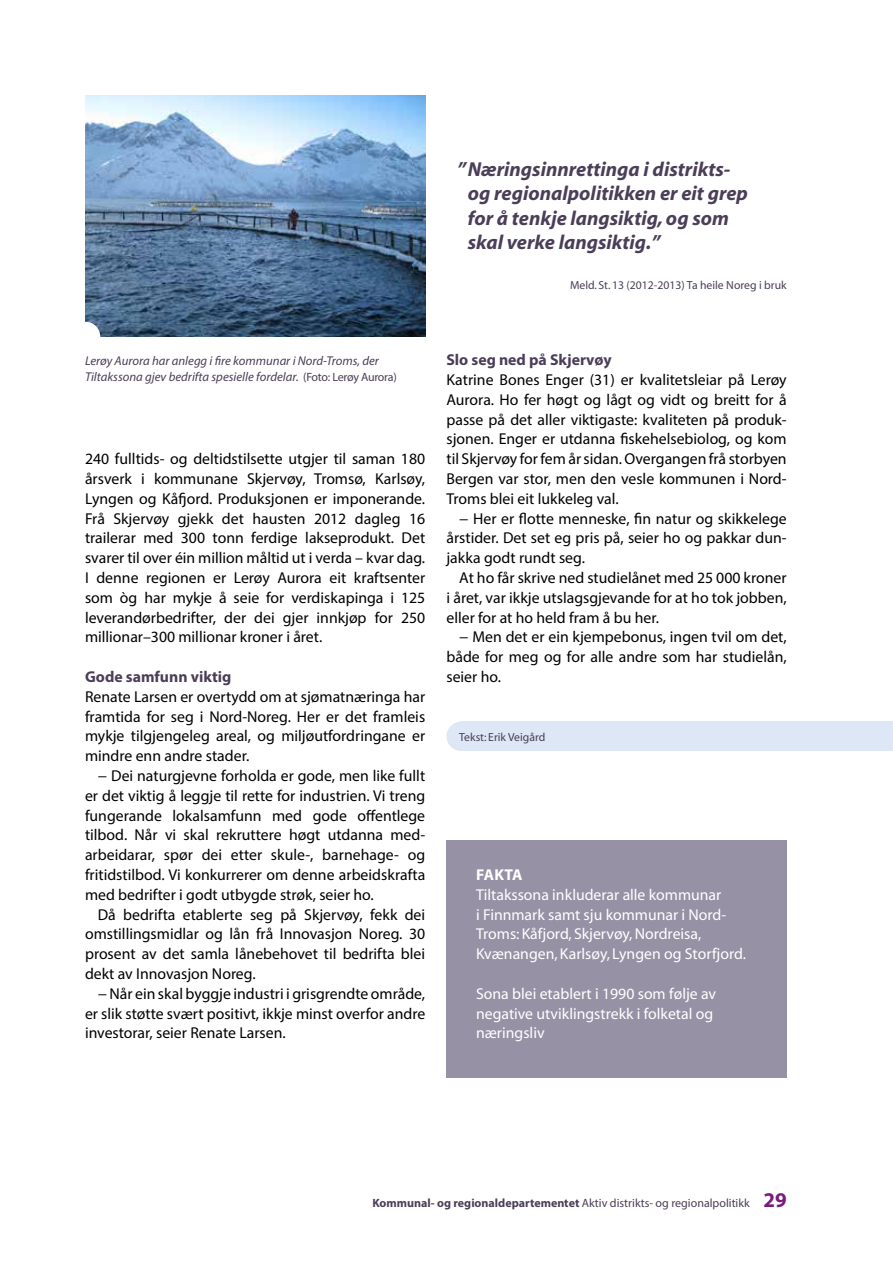
<style>
.page{position:relative;width:893px;height:1263px;background:#fff}
.page>*{position:absolute;margin:0;border:0;box-sizing:border-box;transform-origin:0 0}
.t1{font:italic 700 20.25px/24.3px "Myriad";color:#4b3e58}
.t2{font:15.75px/19.8px "Myriad Pro";color:#000;text-align:justify}
.t3{font:15.75px/19.8px "Myriad";color:#fff}
.t4{font:700 15.75px "Myriad Pro";color:#4b3e58}
.t5{font:700 15.75px "Myriad Pro";color:#fff}
.t6{font:italic 12.75px/15.3px "Myriad Pro";color:#4b3e58}
.t7{font:12px "Myriad Pro";color:#4b3e58}
.t8{font:11.7px "Myriad";color:#4b3e58}
.s1{font-style:normal;font-size:12px}
.s2{font-weight:700}
.s3{font-weight:700;font-size:21px;color:#781d7d}
</style>
<div class="page">
<img style="left:85px;top:96px;width:340px;height:240px">
<div style="left:461px;top:722px;width:432px;height:29px;background:#dde7f6"></div>
<div style="left:446px;top:722px;width:30px;height:29px;background:#dde7f6;border-radius:50%"></div>
<div style="left:71px;top:322px;width:29px;height:29px;background:#fff;border-radius:50%"></div>
<div style="left:446px;top:840px;width:341px;height:238px;background:#9791a5"></div>
<p class="t1" style="left:468px;top:158px;width:282px;text-indent:-11px">”Næringsinnrettinga i distrikts&shy;og regionalpolitikken er eit grep for å tenkje langsiktig, og som skal verke langsiktig.”</p>
<p class="t8" style="left:570px;top:279px;width:218px">Meld. St. 13 (2012-2013) Ta heile Noreg i bruk</p>
<p class="t6" style="left:85px;top:353px;width:313px">Lerøy Aurora har anlegg i fire kommunar i Nord-Troms, der<br>Tiltakssona gjev bedrifta spesielle fordelar. <span class="s1">(Foto: Lerøy Aurora)</span></p>
<p class="t2" style="left:85px;top:449px;width:342px">240 fulltids- og deltidstilsette utgjer til saman 180 årsverk i kommunane Skjervøy, Tromsø, Karlsøy, Lyngen og Kåfjord. Produksjonen er imponerande.<br>Frå Skjervøy gjekk det hausten 2012 dagleg 16 trailerar med 300 tonn ferdige lakseprodukt. Det svarer til over éin million måltid ut i verda – kvar dag.<br>I denne regionen er Lerøy Aurora eit kraftsenter som òg har mykje å seie for verdiskapinga i 125 leverandørbedrifter, der dei gjer innkjøp for 250 millionar–300 millionar kroner i året.</p>
<p class="t4" style="left:85px;top:666px;width:148px">Gode samfunn viktig</p>
<p class="t2" style="left:85px;top:686px;width:342px">Renate Larsen er overtydd om at sjømatnæringa har framtida for seg i Nord-Noreg. Her er det framleis mykje tilgjengeleg areal, og miljøutfordringane er mindre enn andre stader.</p>
<p class="t2" style="left:85px;top:765px;width:342px;text-indent:13px">− Dei naturgjevne forholda er gode, men like fullt er det viktig å leggje til rette for industrien. Vi treng fungerande lokalsamfunn med gode offentlege tilbod. Når vi skal rekruttere høgt utdanna med&shy;arbeidarar, spør dei etter skule-, barnehage- og fritidstilbod. Vi konkurrerer om denne arbeidskrafta med bedrifter i godt utbygde strøk, seier ho.</p>
<p class="t2" style="left:85px;top:904px;width:342px;text-indent:13px">Då bedrifta etablerte seg på Skjervøy, fekk dei omstillingsmidlar og lån frå Innovasjon Noreg. 30 prosent av det samla lånebehovet til bedrifta blei dekt av Innovasjon Noreg.</p>
<p class="t2" style="left:85px;top:983px;width:342px;text-indent:13px">− Når ein skal byggje industri i grisgrendte område, er slik støtte svært positivt, ikkje minst overfor andre investorar, seier Renate Larsen.</p>
<p class="t4" style="left:446px;top:350px;width:167px">Slo seg ned på Skjervøy</p>
<p class="t2" style="left:446px;top:369px;width:342px">Katrine Bones Enger (31) er kvalitetsleiar på Lerøy Aurora. Ho fer høgt og lågt og vidt og breitt for å passe på det aller viktigaste: kvaliteten på produk&shy;sjonen. Enger er utdanna fiskehelsebiolog, og kom til Skjervøy for fem år sidan. Overgangen frå storbyen Bergen var stor, men den vesle kommunen i Nord-Troms blei eit lukkeleg val.</p>
<p class="t2" style="left:446px;top:508px;width:342px;text-indent:13px">− Her er flotte menneske, fin natur og skikkelege årstider. Det set eg pris på, seier ho og pakkar dun&shy;jakka godt rundt seg.</p>
<p class="t2" style="left:446px;top:567px;width:342px;text-indent:13px">At ho får skrive ned studielånet med 25 000 kroner i året, var ikkje utslagsgjevande for at ho tok jobben, eller for at ho held fram å bu her.</p>
<p class="t2" style="left:446px;top:627px;width:342px;text-indent:13px">− Men det er ein kjempebonus, ingen tvil om det, både for meg og for alle andre som har studielån, seier ho.</p>
<p class="t8" style="left:459px;top:732px;width:88px">Tekst: Erik Veigård</p>
<p class="t5" style="left:476px;top:864px;width:48px">Fakta</p>
<p class="t3" style="left:476px;top:885px;width:271px">Tiltakssona inkluderar alle kommunar<br>i Finnmark samt sju kommunar i Nord-Troms: Kåfjord, Skjervøy, Nordreisa, Kvænangen, Karlsøy, Lyngen og Storfjord.</p>
<p class="t3" style="left:476px;top:984px;width:242px">Sona blei etablert i 1990 som følje av negative utviklingstrekk i folketal og næringsliv</p>
<p class="t7" style="left:372px;top:1195px;width:416px"><span class="s2">Kommunal- og regionaldepartementet</span> Aktiv distrikts- og regionalpolitikk <span class="s3">29</span></p>
</div>
